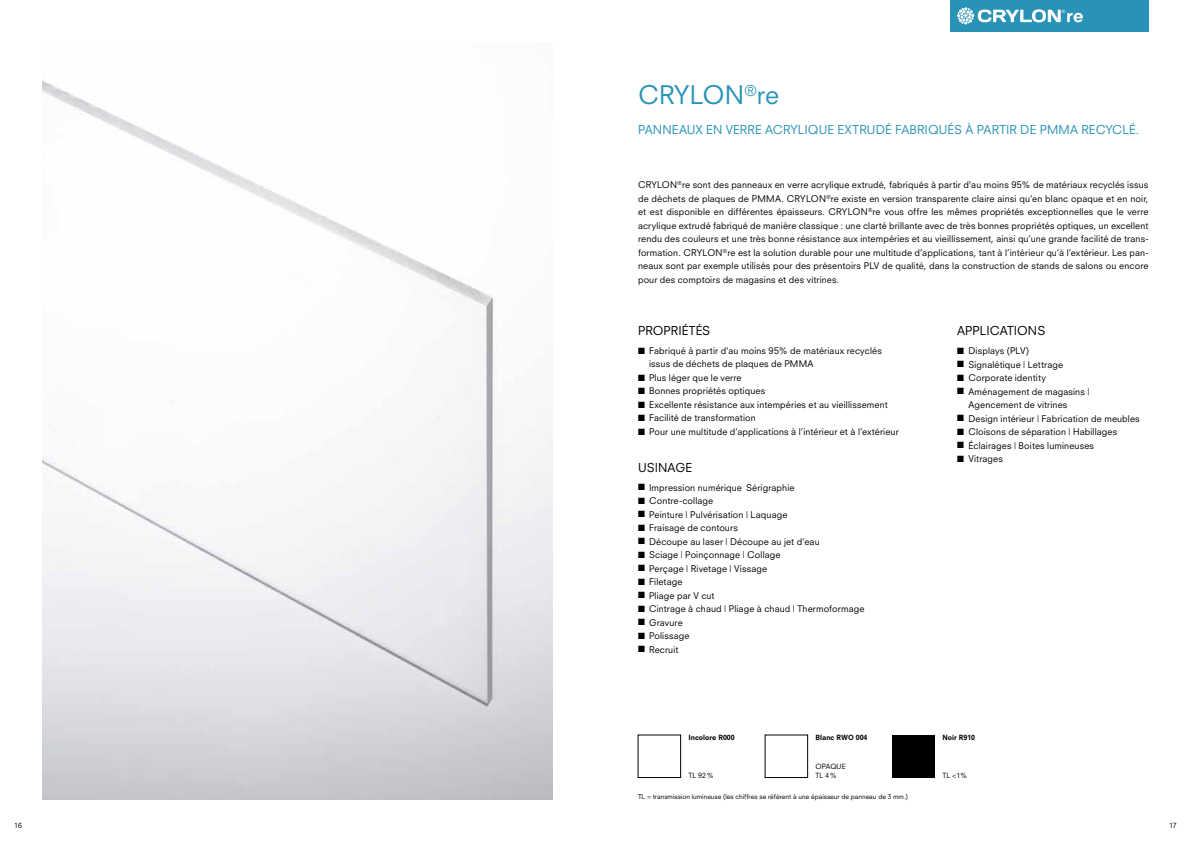
<style>
.page{position:relative;width:1191px;height:842px;background:#fff}
.page>*{position:absolute;margin:0;border:0;box-sizing:border-box;transform-origin:0 0}
.t1{font:25px "Neuzeit SLT Std";color:#2993b7}
.t2{font:12px "Neuzeit SLT Std";letter-spacing:.01em;color:#2993b7}
.t3{font:12px "Neuzeit SLT Std";letter-spacing:.005em;color:#000}
.t4{font:9px/13.5px "Neuzeit SLT Std";letter-spacing:.015em;color:#000}
.t5{font:800 7px "Neuzeit SLT Std";color:#000}
.t6{font:7px/8.4px "Neuzeit SLT Std";color:#000}
.t7{font:6.5px "Neuzeit SLT Std";color:#000}
</style>
<div class="page">
<div style="left:950px;top:0;width:198px;height:31px;background:#2993b7"></div>
<svg style="left:957px;top:7px;width:125px;height:18px"></svg>
<img style="left:43px;top:80px;width:510px;height:719px">
<div style="left:892px;top:735px;width:42px;height:42px;background:#000"></div>
<h1 class="t1" style="left:638px;top:79px;width:142px">CRYLON<sup>®</sup>re</h1>
<h2 class="t2" style="left:638px;top:122px;width:502px">PANNEAUX EN VERRE ACRYLIQUE EXTRUDÉ FABRIQUÉS À PARTIR DE PMMA RECYCLÉ.</h2>
<p class="t4" style="left:638px;top:178px;width:512px;text-align:justify">CRYLON<sup>®</sup>re sont des panneaux en verre acrylique extrudé, fabriqués à partir d'au moins 95% de matériaux recyclés issus de déchets de plaques de PMMA. CRYLON<sup>®</sup>re existe en version transparente claire ainsi qu’en blanc opaque et en noir, et est disponible en différentes épaisseurs. CRYLON<sup>®</sup>re vous offre les mêmes propriétés exceptionnelles que le verre acrylique extrudé fabriqué de manière classique : une clarté brillante avec de très bonnes propriétés optiques, un excellent rendu des couleurs et une très bonne résistance aux intempéries et au vieillissement, ainsi qu’une grande facilité de trans&shy;formation. CRYLON<sup>®</sup>re est la solution durable pour une multitude d’applications, tant à l’intérieur qu’à l’extérieur. Les pan&shy;neaux sont par exemple utilisés pour des présentoirs PLV de qualité, dans la construction de stands de salons ou encore pour des comptoirs de magasins et des vitrines.</p>
<h2 class="t3" style="left:638px;top:323px;width:74px">PROPRIÉTÉS</h2>
<p class="t4" style="left:649px;top:343px;width:234px;text-indent:-11px">■ Fabriqué à partir d'au moins 95% de matériaux recyclés issus de déchets de plaques de PMMA</p>
<p class="t4" style="left:638px;top:370px;width:105px">■ Plus léger que le verre</p>
<p class="t4" style="left:638px;top:384px;width:129px">■ Bonnes propriétés optiques</p>
<p class="t4" style="left:638px;top:397px;width:251px">■ Excellente résistance aux intempéries et au vieillissement</p>
<p class="t4" style="left:638px;top:411px;width:119px">■ Facilité de transformation</p>
<p class="t4" style="left:638px;top:424px;width:262px">■ Pour une multitude d’applications à l’intérieur et à l’extérieur</p>
<h2 class="t3" style="left:638px;top:460px;width:56px">USINAGE</h2>
<p class="t4" style="left:638px;top:481px;width:158px">■ Impression numérique Sérigraphie</p>
<p class="t4" style="left:638px;top:494px;width:77px">■ Contre-collage</p>
<p class="t4" style="left:638px;top:508px;width:151px">■ Peinture | Pulvérisation | Laquage</p>
<p class="t4" style="left:638px;top:521px;width:101px">■ Fraisage de contours</p>
<p class="t4" style="left:638px;top:535px;width:183px">■ Découpe au laser | Découpe au jet d‘eau</p>
<p class="t4" style="left:638px;top:548px;width:144px">■ Sciage | Poinçonnage | Collage</p>
<p class="t4" style="left:638px;top:562px;width:131px">■ Perçage | Rivetage | Vissage</p>
<p class="t4" style="left:638px;top:575px;width:46px">■ Filetage</p>
<p class="t4" style="left:638px;top:589px;width:78px">■ Pliage par V cut</p>
<p class="t4" style="left:638px;top:602px;width:228px">■ Cintrage à chaud | Pliage à chaud | Thermoformage</p>
<p class="t4" style="left:638px;top:616px;width:46px">■ Gravure</p>
<p class="t4" style="left:638px;top:629px;width:53px">■ Polissage</p>
<p class="t4" style="left:638px;top:643px;width:42px">■ Recruit</p>
<h2 class="t3" style="left:957px;top:323px;width:90px">APPLICATIONS</h2>
<p class="t4" style="left:957px;top:344px;width:74px">■ Displays (PLV)</p>
<p class="t4" style="left:957px;top:358px;width:108px">■ Signalétique | Lettrage</p>
<p class="t4" style="left:957px;top:371px;width:90px">■ Corporate identity</p>
<p class="t4" style="left:968px;top:385px;width:123px;text-indent:-11px">■ Aménagement de magasins |<br>Agencement de vitrines</p>
<p class="t4" style="left:957px;top:412px;width:184px">■ Design intérieur | Fabrication de meubles</p>
<p class="t4" style="left:957px;top:425px;width:162px">■ Cloisons de séparation | Habillages</p>
<p class="t4" style="left:957px;top:439px;width:138px">■ Éclairages | Boites lumineuses</p>
<p class="t4" style="left:957px;top:452px;width:47px">■ Vitrages</p>
<p class="t5" style="left:688px;top:733px;width:48px">Incolore R000</p>
<p class="t6" style="left:688px;top:771px;width:27px">TL 92%</p>
<p class="t5" style="left:815px;top:733px;width:53px">Blanc RWO 004</p>
<p class="t6" style="left:815px;top:762px;width:32px">OPAQUE<br>TL 4%</p>
<p class="t5" style="left:942px;top:733px;width:34px">Noir R910</p>
<p class="t6" style="left:942px;top:771px;width:26px">TL &lt;1%</p>
<p class="t7" style="left:638px;top:793px;width:271px">TL = transmission lumineuse (les chiffres se réfèrent à une épaisseur de panneau de 3 mm.)</p>
<p class="t6" style="left:14px;top:821px;width:9px">16</p>
<p class="t6" style="left:1169px;top:821px;width:9px">17</p>
</div>
